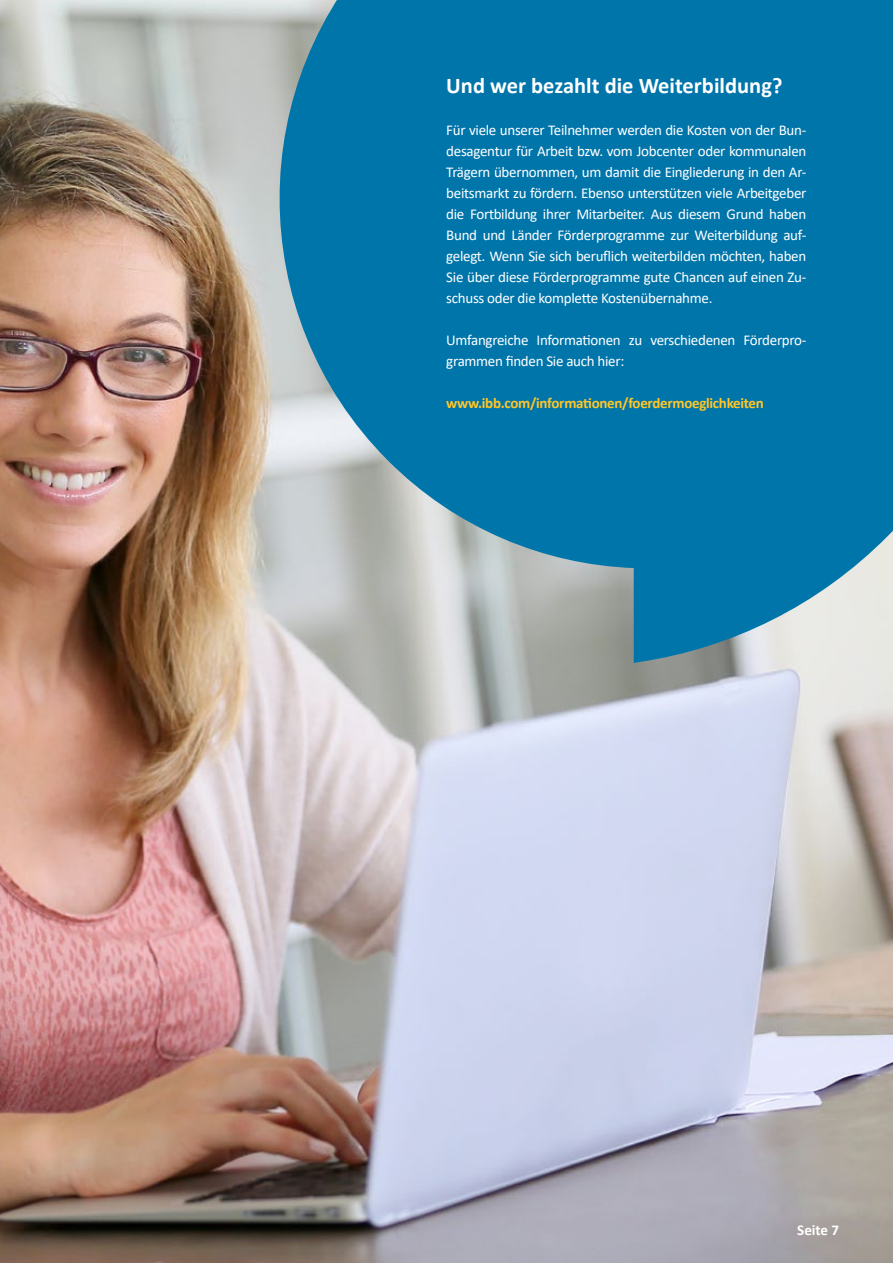
<style>
.page{position:relative;width:893px;height:1263px;background:#fff}
.page>*{position:absolute;margin:0;border:0;box-sizing:border-box;transform-origin:0 0}
.t1{font:700 22.5px "Calibri";color:#fff}
.t2{font:15px/21px "Calibri";letter-spacing:-.02em;color:#fff;text-align:justify}
.t3{font:700 15px "Calibri";letter-spacing:-.02em;color:#ffc629}
.t4{font:700 15px "Calibri";color:#fff}
</style>
<div class="page">
<img style="left:0;top:0;width:893px;height:1263px">
<svg style="left:244px;top:0;width:649px;height:663px;fill:#0075aa"></svg>
<h1 class="t1" style="left:446px;top:69px;width:338px">Und wer bezahlt die Weiterbildung?</h1>
<p class="t2" style="left:446px;top:119px;width:362px">Für viele unserer Teilnehmer werden die Kosten von der Bun&shy;desagentur für Arbeit bzw. vom Jobcenter oder kommunalen Trägern übernommen, um damit die Eingliederung in den Ar&shy;beitsmarkt zu fördern. Ebenso unterstützen viele Arbeitgeber die Fortbildung ihrer Mitarbeiter. Aus diesem Grund haben Bund und Länder Förderprogramme zur Weiterbildung auf&shy;gelegt. Wenn Sie sich beruflich weiterbilden möchten, haben Sie über diese Förderprogramme gute Chancen auf einen Zu&shy;schuss oder die komplette Kostenübernahme.</p>
<p class="t2" style="left:446px;top:329px;width:362px">Umfangreiche Informationen zu verschiedenen Förderpro&shy;grammen finden Sie auch hier:</p>
<p class="t3" style="left:446px;top:392px;width:319px">www.ibb.com/informationen/foerdermoeglichkeiten</p>
<p class="t4" style="left:797px;top:1219px;width:43px">Seite 7</p>
</div>
